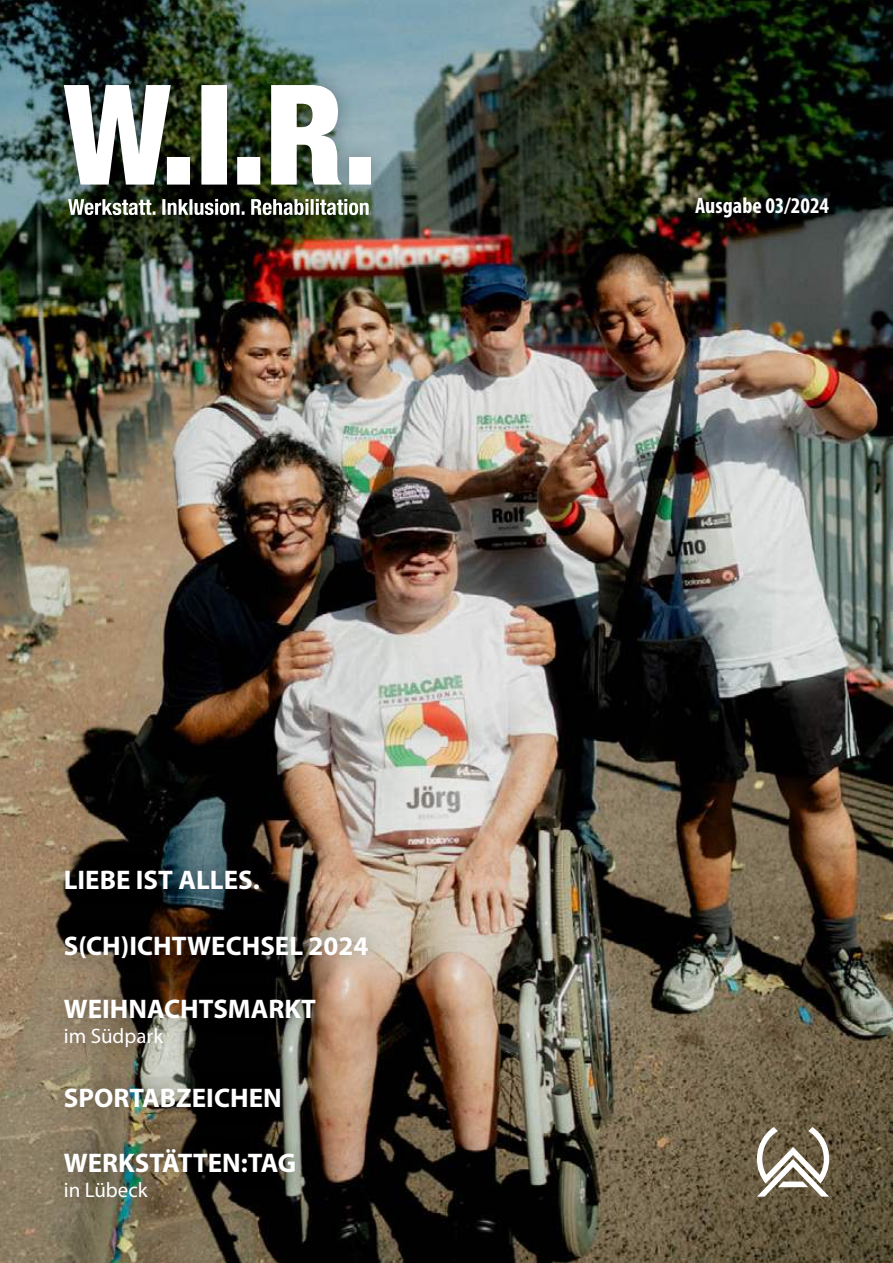
<style>
.page{position:relative;width:893px;height:1263px;background:#fff}
.page>*{position:absolute;margin:0;border:0;box-sizing:border-box;transform-origin:0 0}
.t1{font:700 27px "Myriad Pro";color:#fff}
.t2{font:700 condensed 22.5px "Myriad Pro";color:#fff}
.t3{font:21px "Myriad Pro";color:#fff}
</style>
<div class="page">
<img style="left:0;top:0;width:893px;height:1263px">
<svg style="left:757px;top:1127px;width:72px;height:70px"></svg>
<div style="left:46px;top:67px;width:343px;height:166px;background:#000;opacity:.3"></div>
<svg style="left:68px;top:199px;width:302px;height:16px"></svg>
<svg style="left:64px;top:85px;width:306px;height:100px"></svg>
<div style="left:677px;top:178px;width:169px;height:57px;background:#000;opacity:.3"></div>
<div style="left:47px;top:850px;width:229px;height:58px;background:#000;opacity:.3"></div>
<div style="left:47px;top:917px;width:338px;height:58px;background:#000;opacity:.3"></div>
<div style="left:47px;top:979px;width:286px;height:58px;background:#000;opacity:.3"></div>
<div style="left:47px;top:1131px;width:266px;height:60px;background:#000;opacity:.3"></div>
<div style="left:47px;top:1069px;width:252px;height:57px;background:#000;opacity:.3"></div>
<div style="left:47px;top:1009px;width:133px;height:53px;background:#000;opacity:.3"></div>
<div style="left:47px;top:1163px;width:118px;height:52px;background:#000;opacity:.3"></div>
<p class="t1" style="left:64px;top:866px;width:197px">LIEBE IST ALLES.</p>
<p class="t1" style="left:64px;top:932px;width:306px">S(CH)ICHTWECHSEL 2024</p>
<p class="t1" style="left:64px;top:995px;width:254px">WEIHNACHTSMARKT</p>
<p class="t3" style="left:64px;top:1025px;width:101px">im Südpark</p>
<p class="t1" style="left:64px;top:1084px;width:219px">SPORTABZEICHEN</p>
<p class="t1" style="left:64px;top:1149px;width:234px">WERKSTÄTTEN:TAG</p>
<p class="t3" style="left:64px;top:1179px;width:85px">in Lübeck</p>
<p class="t2" style="left:695px;top:197px;width:136px">Ausgabe 03/2024</p>
</div>
